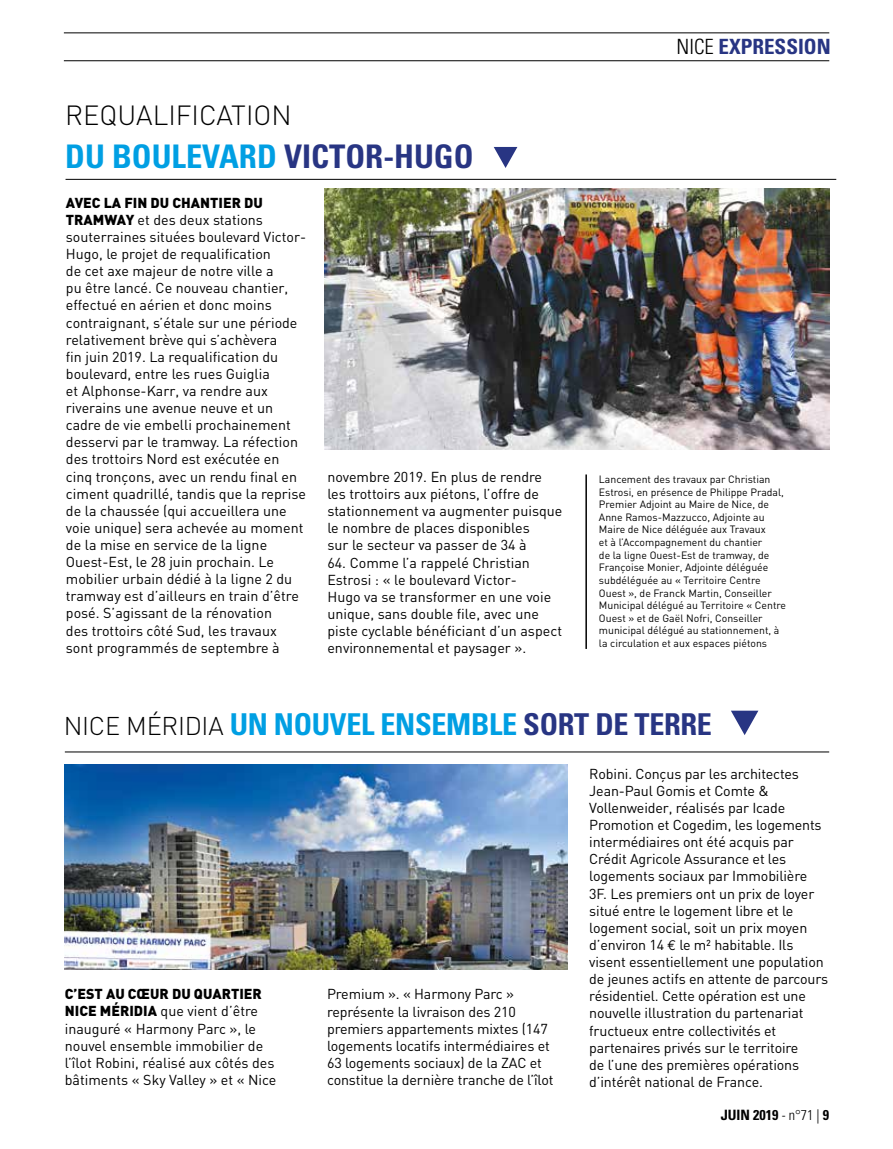
<style>
.page{position:relative;width:893px;height:1149px;background:#fff}
.page>*{position:absolute;margin:0;border:0;box-sizing:border-box;transform-origin:0 0}
.t1{font:700 condensed 32.4px "Univers";color:#009fe3}
.t2{font:700 condensed 30.15px "Univers";letter-spacing:-.01em;color:#009fe3}
.t3{font:300 27.3px "DIN";color:#000}
.t4{font:700 condensed 21px "Univers";color:#283583}
.t5{font:14.25px/17.1px "DIN";letter-spacing:-.01em;color:#000}
.t6{font:700 condensed 14.25px "Univers";color:#000}
.t7{font:10.5px/12.6px "DIN";color:#000}
.s1{color:#283583}
.s2{font-weight:900}
.s3{font-weight:300;color:#000}
.s4{font-family:"DIN";font-weight:300;font-stretch:normal;font-size:25.35px;color:#000}
.s5{font-family:"Euro Mono Std"}
.s6{font-weight:300}
</style>
<div class="page">
<hr style="left:64px;top:60px;width:765px;height:1px;background:#000">
<hr style="left:64px;top:33px;width:765px;height:1px;background:#000">
<svg style="left:731px;top:710px;width:27px;height:25px"></svg>
<img style="left:64px;top:764px;width:504px;height:205px">
<hr style="left:65px;top:751px;width:764px;height:1px;background:#000">
<hr style="left:66px;top:179px;width:770px;height:1px;background:#000">
<svg style="left:494px;top:147px;width:23px;height:21px"></svg>
<img style="left:325px;top:188px;width:504px;height:261px">
<hr style="left:585px;top:474px;width:2px;height:174px;background:#000">
<h3 class="t3" style="left:65px;top:98px;width:228px">REQUALIFICATION</h3>
<h1 class="t1" style="left:65px;top:136px;width:410px">DU BOULEVARD <span class="s1">VICTOR-HUGO</span></h1>
<p class="t5" style="left:66px;top:194px;width:242px"><span class="s2">AVEC LA FIN DU CHANTIER DU TRAMWAY</span> et des deux stations souterraines situées boulevard Victor-Hugo, le projet de requalification<br>de cet axe majeur de notre ville a<br>pu être lancé. Ce nouveau chantier, effectué en aérien et donc moins contraignant, s’étale sur une période relativement brève qui s’achèvera<br>fin juin 2019. La requalification du boulevard, entre les rues Guiglia<br>et Alphonse-Karr, va rendre aux riverains une avenue neuve et un cadre de vie embelli prochainement desservi par le tramway. La réfection des trottoirs Nord est exécutée en cinq tronçons, avec un rendu final en ciment quadrillé, tandis que la reprise de la chaussée (qui accueillera une voie unique) sera achevée au moment de la mise en service de la ligne Ouest-Est, le 28 juin prochain. Le mobilier urbain dédié à la ligne 2 du tramway est d’ailleurs en train d’être posé. S’agissant de la rénovation<br>des trottoirs côté Sud, les travaux sont programmés de septembre à</p>
<p class="t5" style="left:327px;top:468px;width:236px">novembre 2019. En plus de rendre les trottoirs aux piétons, l’offre de stationnement va augmenter puisque le nombre de places disponibles<br>sur le secteur va passer de 34 à</p>
<p class="t5" style="left:327px;top:553px;width:236px">64. Comme l’a rappelé Christian Estrosi : « le boulevard Victor-<br>Hugo va se transformer en une voie unique, sans double file, avec une piste cyclable bénéficiant d’un aspect environnemental et paysager ».</p>
<h3 class="t4" style="left:677px;top:34px;width:156px"><span class="s3">NICE</span> EXPRESSION</h3>
<p class="t7" style="left:599px;top:472px;width:189px">Lancement des travaux par Christian Estrosi, en présence de Philippe Pradal, Premier Adjoint au Maire de Nice, de Anne Ramos-Mazzucco, Adjointe au Maire de Nice déléguée aux Travaux<br>et à l’Accompagnement du chantier<br>de la ligne Ouest-Est de tramway, de Françoise Monier, Adjointe déléguée subdéléguée au « Territoire Centre Ouest », de Franck Martin, Conseiller Municipal délégué au Territoire « Centre Ouest » et de Gaël Nofri, Conseiller municipal délégué au stationnement, à la circulation et aux espaces piétons</p>
<h2 class="t2" style="left:64px;top:705px;width:650px"><span class="s4">NICE MÉRIDIA</span> UN NOUVEL ENSEMBLE <span class="s1">SORT DE TERRE</span></h2>
<p class="t5" style="left:65px;top:985px;width:213px"><span class="s2">C’EST AU CŒUR DU QUARTIER<br>NICE MÉRIDIA</span> que vient d’être inauguré « Harmony Parc », le nouvel ensemble immobilier de l’îlot Robini, réalisé aux côtés des bâtiments « Sky Valley » et « Nice</p>
<p class="t5" style="left:327px;top:985px;width:228px">Premium ». « Harmony Parc » représente la livraison des 210 premiers appartements mixtes (147 logements locatifs intermédiaires et 63 logements sociaux) de la ZAC et constitue la dernière tranche de l’îlot</p>
<p class="t5" style="left:589px;top:764px;width:240px">Robini. Conçus par les architectes Jean-Paul Gomis et Comte &amp; Vollenweider, réalisés par Icade Promotion et Cogedim, les logements intermédiaires ont été acquis par Crédit Agricole Assurance et les logements sociaux par Immobilière 3F. Les premiers ont un prix de loyer situé entre le logement libre et le logement social, soit un prix moyen d’environ 14 <span class="s5">€</span> le m² habitable. Ils visent essentiellement une population de jeunes actifs en attente de parcours résidentiel. Cette opération est une nouvelle illustration du partenariat fructueux entre collectivités et partenaires privés sur le territoire<br>de l’une des premières opérations d’intérêt national de France.</p>
<p class="t6" style="left:721px;top:1105px;width:110px">JUIN 2019 <span class="s6">- n°71 |</span> 9</p>
</div>
